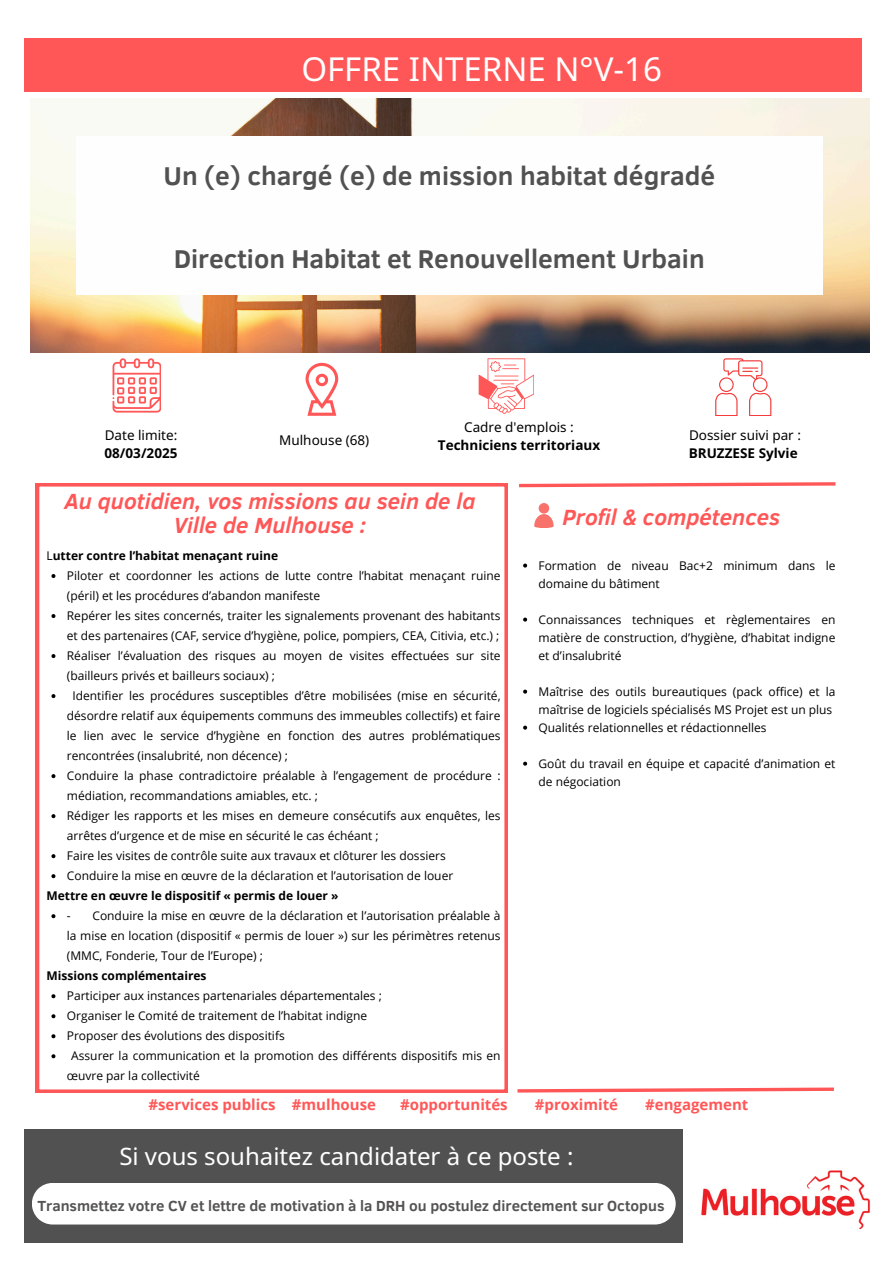
<style>
.page{position:relative;width:894px;height:1264px;background:#fff}
.page>*{position:absolute;margin:0;border:0;box-sizing:border-box;transform-origin:0 0}
.t1{font:33px "Noto Sans";color:#fff}
.t2{font:700 26.4px "Clear Sans";color:#525151}
.t3{font:24px "Noto Sans";color:#fff}
.t4{font:italic 700 22.5px/23.7px "Clear Sans";color:#ff5757;text-align:center}
.t5{font:700 15px "Clear Sans";color:#545252}
.t6{font:700 15px "Open Sans";color:#ff5757}
.t7{font:13.5px "Noto Sans";color:#000}
.t8{font:700 13.5px "Noto Sans";color:#000}
.t9{font:12px/20px "Open Sans";color:#000}
.t10{font:700 12px "Open Sans";color:#000}
.s1{font-weight:400}
</style>
<div class="page">
<div style="left:25px;top:1129px;width:657px;height:113px;background:#525151"></div>
<div style="left:32px;top:1183px;width:643px;height:41px;background:#fff"></div>
<div style="left:25px;top:38px;width:836px;height:54px;background:#ff5757"></div>
<img style="left:30px;top:99px;width:839px;height:253px">
<div style="left:77px;top:136px;width:745px;height:158px;background:#fffeff"></div>
<svg style="left:112px;top:358px;width:49px;height:54px"></svg>
<svg style="left:305px;top:363px;width:33px;height:53px"></svg>
<svg style="left:478px;top:358px;width:55px;height:55px"></svg>
<img style="left:701px;top:1170px;width:169px;height:58px">
<svg style="left:534px;top:503px;width:19px;height:25px"></svg>
<svg style="left:715px;top:358px;width:56px;height:58px"></svg>
<svg style="left:36px;top:483px;width:471px;height:609px"></svg>
<svg style="left:519px;top:482px;width:317px;height:6px"></svg>
<svg style="left:517px;top:1087px;width:317px;height:6px"></svg>
<svg style="left:51px;top:574px;width:4px;height:4px"></svg>
<svg style="left:51px;top:614px;width:4px;height:4px"></svg>
<svg style="left:51px;top:654px;width:4px;height:4px"></svg>
<svg style="left:51px;top:694px;width:4px;height:4px"></svg>
<svg style="left:51px;top:774px;width:4px;height:4px"></svg>
<svg style="left:51px;top:814px;width:4px;height:4px"></svg>
<svg style="left:51px;top:854px;width:4px;height:4px"></svg>
<svg style="left:51px;top:874px;width:4px;height:4px"></svg>
<svg style="left:51px;top:914px;width:4px;height:4px"></svg>
<svg style="left:51px;top:994px;width:4px;height:4px"></svg>
<svg style="left:51px;top:1014px;width:4px;height:4px"></svg>
<svg style="left:51px;top:1034px;width:4px;height:4px"></svg>
<svg style="left:51px;top:1054px;width:4px;height:4px"></svg>
<svg style="left:523px;top:563px;width:4px;height:4px"></svg>
<svg style="left:523px;top:617px;width:4px;height:4px"></svg>
<svg style="left:523px;top:689px;width:4px;height:4px"></svg>
<svg style="left:523px;top:725px;width:4px;height:4px"></svg>
<svg style="left:523px;top:761px;width:4px;height:4px"></svg>
<p class="t1" style="left:301px;top:46px;width:362px">OFFRE INTERNE N°V-16</p>
<p class="t2" style="left:164px;top:156px;width:553px">Un (e) chargé (e) de mission habitat dégradé</p>
<p class="t2" style="left:174px;top:239px;width:532px">Direction Habitat et Renouvellement Urbain</p>
<p class="t7" style="left:105px;top:426px;width:74px">Date limite:</p>
<p class="t8" style="left:104px;top:444px;width:74px">08/03/2025</p>
<p class="t7" style="left:279px;top:430px;width:92px">Mulhouse (68)</p>
<p class="t7" style="left:464px;top:417px;width:111px">Cadre d'emplois :</p>
<p class="t8" style="left:437px;top:435px;width:164px">Techniciens territoriaux</p>
<p class="t7" style="left:688px;top:426px;width:113px">Dossier suivi par :</p>
<p class="t8" style="left:688px;top:444px;width:110px">BRUZZESE Sylvie</p>
<p class="t4" style="left:64px;top:488px;width:412px">Au quotidien, vos missions au sein de la<br>Ville de Mulhouse :</p>
<p class="t10" style="left:46px;top:547px;width:233px"><span class="s1">L</span>utter contre l’habitat menaçant ruine</p>
<p class="t9" style="left:67px;top:565px;width:435px">Piloter et coordonner les actions de lutte contre l’habitat menaçant ruine (péril) et les procédures d’abandon manifeste</p>
<p class="t9" style="left:67px;top:605px;width:435px">Repérer les sites concernés, traiter les signalements provenant des habitants et des partenaires (CAF, service d’hygiène, police, pompiers, CEA, Citivia, etc.) ;</p>
<p class="t9" style="left:67px;top:645px;width:435px">Réaliser l’évaluation des risques au moyen de visites effectuées sur site (bailleurs privés et bailleurs sociaux) ;</p>
<p class="t9" style="left:67px;top:685px;width:435px;text-align:justify;text-indent:6px">Identifier les procédures susceptibles d’être mobilisées (mise en sécurité, désordre relatif aux équipements communs des immeubles collectifs) et faire le lien avec le service d’hygiène en fonction des autres problématiques rencontrées (insalubrité, non décence) ;</p>
<p class="t9" style="left:67px;top:765px;width:435px">Conduire la phase contradictoire préalable à l’engagement de procédure : médiation, recommandations amiables, etc. ;</p>
<p class="t9" style="left:67px;top:805px;width:435px">Rédiger les rapports et les mises en demeure consécutifs aux enquêtes, les arrêtes d’urgence et de mise en sécurité le cas échéant ;</p>
<p class="t9" style="left:67px;top:845px;width:380px">Faire les visites de contrôle suite aux travaux et clôturer les dossiers</p>
<p class="t9" style="left:67px;top:865px;width:388px">Conduire la mise en œuvre de la déclaration et l’autorisation de louer</p>
<p class="t10" style="left:46px;top:887px;width:293px">Mettre en œuvre le dispositif « permis de louer »</p>
<p class="t9" style="left:67px;top:905px;width:435px;text-align:justify">- Conduire la mise en œuvre de la déclaration et l’autorisation préalable à la mise en location (dispositif « permis de louer ») sur les périmètres retenus (MMC, Fonderie, Tour de l’Europe) ;</p>
<p class="t10" style="left:46px;top:967px;width:161px">Missions complémentaires</p>
<p class="t9" style="left:67px;top:985px;width:316px">Participer aux instances partenariales départementales ;</p>
<p class="t9" style="left:67px;top:1005px;width:302px">Organiser le Comité de traitement de l’habitat indigne</p>
<p class="t9" style="left:67px;top:1025px;width:219px">Proposer des évolutions des dispositifs</p>
<p class="t9" style="left:67px;top:1045px;width:435px;text-indent:4px">Assurer la communication et la promotion des différents dispositifs mis en œuvre par la collectivité</p>
<p class="t4" style="left:562px;top:504px;width:219px">Profil &amp; compétences</p>
<p class="t9" style="left:538px;top:556px;width:298px;line-height:18px">Formation de niveau Bac+2 minimum dans le domaine du bâtiment</p>
<p class="t9" style="left:538px;top:610px;width:298px;line-height:18px;text-align:justify">Connaissances techniques et règlementaires en matière de construction, d’hygiène, d’habitat indigne et d’insalubrité</p>
<p class="t9" style="left:538px;top:682px;width:298px;line-height:18px">Maîtrise des outils bureautiques (pack office) et la maîtrise de logiciels spécialisés MS Projet est un plus</p>
<p class="t9" style="left:538px;top:717px;width:229px">Qualités relationnelles et rédactionnelles</p>
<p class="t9" style="left:538px;top:754px;width:298px;line-height:18px">Goût du travail en équipe et capacité d’animation et de négociation</p>
<p class="t6" style="left:148px;top:1094px;width:128px">#services publics</p>
<p class="t6" style="left:292px;top:1094px;width:86px">#mulhouse</p>
<p class="t6" style="left:400px;top:1094px;width:109px">#opportunités</p>
<p class="t6" style="left:534px;top:1094px;width:85px">#proximité</p>
<p class="t6" style="left:645px;top:1094px;width:105px">#engagement</p>
<p class="t3" style="left:119px;top:1139px;width:455px">Si vous souhaitez candidater à ce poste :</p>
<p class="t5" style="left:37px;top:1194px;width:628px">Transmettez votre CV et lettre de motivation à la DRH ou postulez directement sur Octopus</p>
</div>
